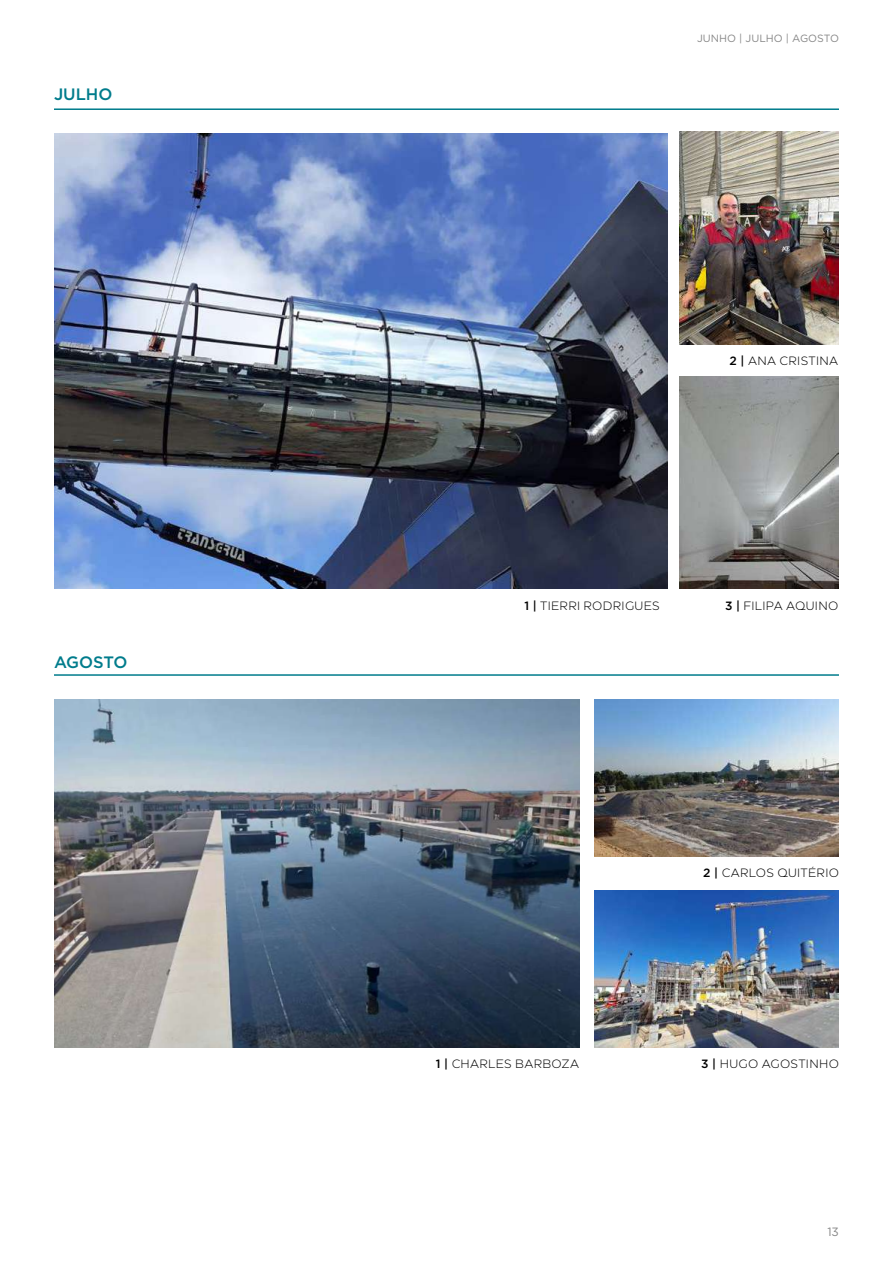
<style>
.page{position:relative;width:893px;height:1263px;background:#fff}
.page>*{position:absolute;margin:0;border:0;box-sizing:border-box;transform-origin:0 0}
.t1{font:500 16.5px "Gotham";color:#007c8c}
.t2{font:300 12px "Eastman";letter-spacing:.025em;color:#000}
.t3{font:12px "Gotham";color:#878787}
.t4{font:10.5px "Gotham";color:#878787}
.s1{font-family:"Gotham";font-weight:500}
</style>
<div class="page">
<hr style="left:54px;top:108px;width:785px;height:2px;background:#007c8c">
<hr style="left:54px;top:674px;width:785px;height:2px;background:#007c8c">
<img style="left:680px;top:376px;width:159px;height:213px">
<img style="left:680px;top:132px;width:159px;height:212px">
<img style="left:54px;top:133px;width:614px;height:456px">
<img style="left:54px;top:700px;width:525px;height:348px">
<img style="left:594px;top:700px;width:244px;height:156px">
<img style="left:594px;top:890px;width:244px;height:157px">
<h1 class="t1" style="left:54px;top:84px;width:60px">JULHO</h1>
<h1 class="t1" style="left:54px;top:651px;width:75px">AGOSTO</h1>
<p class="t4" style="left:697px;top:32px;width:143px">JUNHO | JULHO | AGOSTO</p>
<p class="t2" style="left:729px;top:352px;width:110px"><span class="s1">2 |</span> ANA CRISTINA</p>
<p class="t2" style="left:524px;top:596px;width:137px"><span class="s1">1 |</span> TIERRI RODRIGUES</p>
<p class="t2" style="left:725px;top:596px;width:115px"><span class="s1">3 |</span> FILIPA AQUINO</p>
<p class="t2" style="left:436px;top:1055px;width:145px"><span class="s1">1 |</span> CHARLES BARBOZA</p>
<p class="t2" style="left:703px;top:864px;width:137px"><span class="s1">2 |</span> CARLOS QUITÉRIO</p>
<p class="t2" style="left:701px;top:1055px;width:139px"><span class="s1">3 |</span> HUGO AGOSTINHO</p>
<p class="t3" style="left:827px;top:1223px;width:13px">13</p>
</div>
